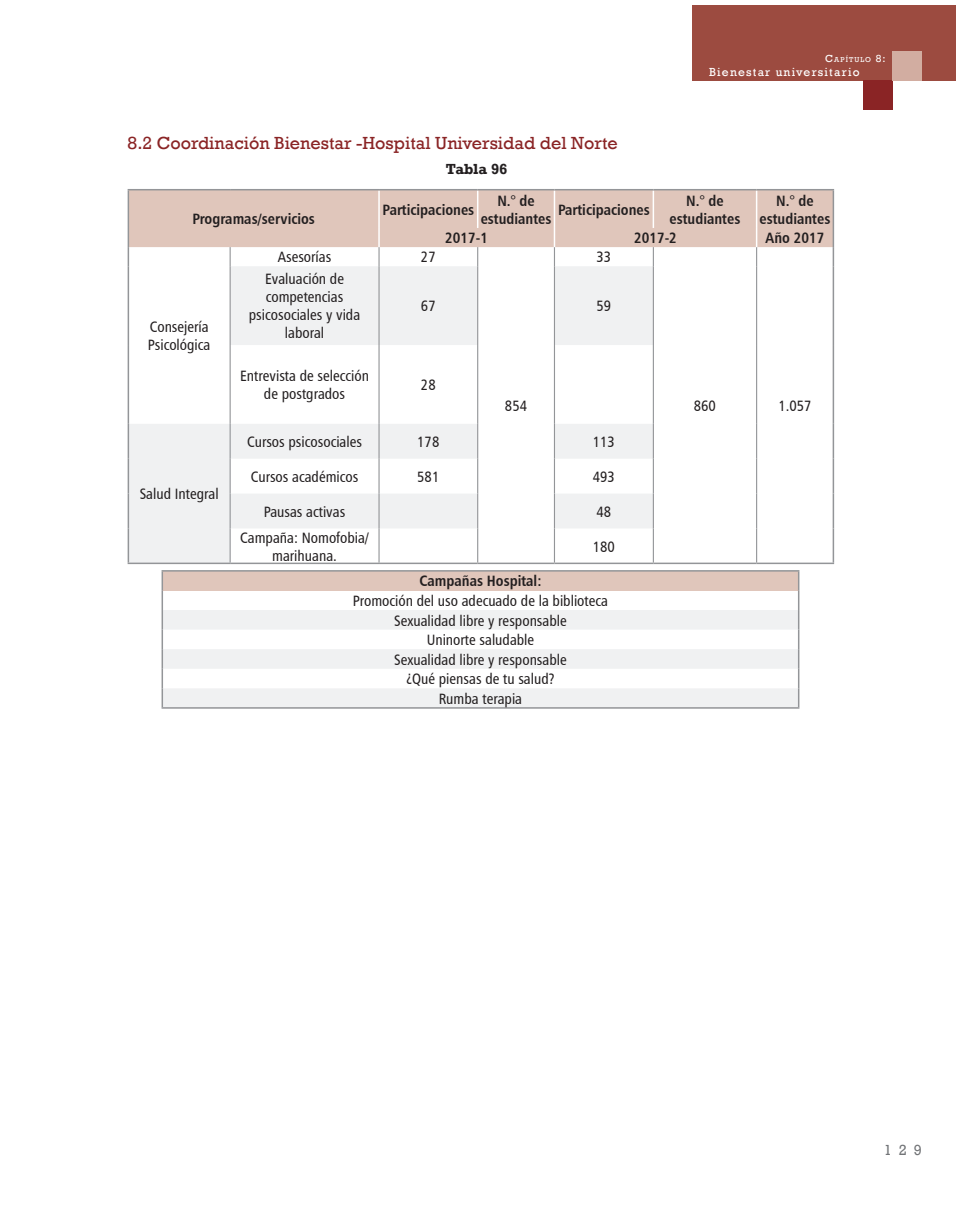
<style>
.page{position:relative;width:961px;height:1231px;background:#fff}
.page>*{position:absolute;margin:0;border:0;box-sizing:border-box;transform-origin:0 0}
.t1{font:18px "Rockwell";color:#8a2425}
.t2{font:15px/18px "Humanist 777 BT Roman Condensed B";color:#231f20;text-align:center}
.t3{font:15px/18px "Humanist 777 BT Bold Condensed B";color:#231f20;text-align:center}
.t4{font:700 15px "Rockwell";color:#231f20}
.t5{font:15px "Rockwell";color:#727477}
.t6{font:12px "Rockwell";letter-spacing:.1em;color:#fff}
.t7{font:7.35px "Rockwell";letter-spacing:.145em;color:#fff}
.s1{font-size:10.5px}
</style>
<div class="page">
<div style="left:691px;top:6px;width:264px;height:75px;background:#9c4b40"></div>
<div style="left:863px;top:81px;width:29px;height:29px;background:#8a2425"></div>
<div style="left:892px;top:51px;width:30px;height:30px;background:#d2ada1"></div>
<svg style="left:129px;top:266px;width:523px;height:296px"></svg>
<hr style="left:756px;top:266px;width:1px;height:79px;background:#939598">
<hr style="left:229px;top:345px;width:2px;height:79px;background:#939598">
<hr style="left:378px;top:345px;width:1px;height:79px;background:#939598">
<hr style="left:477px;top:345px;width:1px;height:79px;background:#939598">
<hr style="left:554px;top:345px;width:1px;height:79px;background:#939598">
<hr style="left:652px;top:345px;width:2px;height:79px;background:#939598">
<hr style="left:756px;top:345px;width:1px;height:79px;background:#939598">
<hr style="left:756px;top:424px;width:1px;height:35px;background:#939598">
<hr style="left:378px;top:459px;width:1px;height:34px;background:#939598">
<hr style="left:477px;top:459px;width:1px;height:34px;background:#939598">
<hr style="left:554px;top:459px;width:1px;height:34px;background:#939598">
<hr style="left:652px;top:459px;width:2px;height:34px;background:#939598">
<hr style="left:756px;top:459px;width:1px;height:34px;background:#939598">
<hr style="left:756px;top:493px;width:1px;height:35px;background:#939598">
<hr style="left:378px;top:528px;width:1px;height:34px;background:#939598">
<hr style="left:477px;top:528px;width:1px;height:34px;background:#939598">
<hr style="left:554px;top:528px;width:1px;height:34px;background:#939598">
<hr style="left:652px;top:528px;width:2px;height:34px;background:#939598">
<hr style="left:756px;top:528px;width:1px;height:34px;background:#939598">
<hr style="left:229px;top:266px;width:2px;height:79px;background:#939598">
<hr style="left:378px;top:266px;width:1px;height:79px;background:#939598">
<hr style="left:477px;top:266px;width:1px;height:79px;background:#939598">
<hr style="left:554px;top:266px;width:1px;height:79px;background:#939598">
<hr style="left:652px;top:266px;width:2px;height:79px;background:#939598">
<hr style="left:378px;top:424px;width:1px;height:35px;background:#939598">
<hr style="left:477px;top:424px;width:1px;height:35px;background:#939598">
<hr style="left:554px;top:424px;width:1px;height:35px;background:#939598">
<hr style="left:652px;top:424px;width:2px;height:35px;background:#939598">
<hr style="left:378px;top:493px;width:1px;height:35px;background:#939598">
<hr style="left:477px;top:493px;width:1px;height:35px;background:#939598">
<hr style="left:554px;top:493px;width:1px;height:35px;background:#939598">
<hr style="left:652px;top:493px;width:2px;height:35px;background:#939598">
<hr style="left:229px;top:424px;width:2px;height:35px;background:#939598">
<hr style="left:229px;top:459px;width:2px;height:34px;background:#939598">
<hr style="left:229px;top:493px;width:2px;height:35px;background:#939598">
<hr style="left:229px;top:528px;width:2px;height:34px;background:#939598">
<hr style="left:128px;top:189px;width:102px;height:1px;background:#939598">
<hr style="left:230px;top:189px;width:149px;height:1px;background:#939598">
<hr style="left:379px;top:189px;width:98px;height:1px;background:#939598">
<hr style="left:477px;top:189px;width:77px;height:1px;background:#939598">
<hr style="left:554px;top:189px;width:99px;height:1px;background:#939598">
<hr style="left:653px;top:189px;width:103px;height:1px;background:#939598">
<hr style="left:756px;top:189px;width:78px;height:1px;background:#939598">
<hr style="left:128px;top:266px;width:1px;height:79px;background:#939598">
<hr style="left:128px;top:345px;width:1px;height:79px;background:#939598">
<hr style="left:477px;top:562px;width:77px;height:2px;background:#939598">
<svg style="left:128px;top:190px;width:706px;height:76px"></svg>
<hr style="left:832px;top:266px;width:2px;height:79px;background:#939598">
<hr style="left:832px;top:345px;width:2px;height:79px;background:#939598">
<hr style="left:832px;top:424px;width:2px;height:35px;background:#939598">
<hr style="left:832px;top:459px;width:2px;height:34px;background:#939598">
<hr style="left:832px;top:493px;width:2px;height:35px;background:#939598">
<hr style="left:832px;top:528px;width:2px;height:34px;background:#939598">
<hr style="left:653px;top:562px;width:103px;height:2px;background:#939598">
<hr style="left:756px;top:562px;width:78px;height:2px;background:#939598">
<hr style="left:128px;top:424px;width:1px;height:35px;background:#939598">
<hr style="left:128px;top:459px;width:1px;height:34px;background:#939598">
<hr style="left:128px;top:493px;width:1px;height:35px;background:#939598">
<hr style="left:128px;top:528px;width:1px;height:34px;background:#939598">
<hr style="left:128px;top:562px;width:102px;height:2px;background:#939598">
<hr style="left:230px;top:562px;width:149px;height:2px;background:#939598">
<hr style="left:379px;top:562px;width:98px;height:2px;background:#939598">
<hr style="left:554px;top:562px;width:99px;height:2px;background:#939598">
<div style="left:162px;top:571px;width:636px;height:19px;background:#e0c6bb"></div>
<svg style="left:163px;top:610px;width:635px;height:97px;fill:#f0f1f2"></svg>
<hr style="left:161px;top:570px;width:638px;height:1px;background:#939598">
<svg style="left:161px;top:571px;width:2px;height:19px"></svg>
<hr style="left:161px;top:590px;width:2px;height:20px;background:#939598">
<svg style="left:161px;top:610px;width:2px;height:19px"></svg>
<hr style="left:161px;top:629px;width:2px;height:20px;background:#939598">
<hr style="left:161px;top:649px;width:2px;height:20px;background:#939598">
<svg style="left:161px;top:669px;width:2px;height:38px"></svg>
<svg style="left:798px;top:571px;width:1px;height:136px"></svg>
<hr style="left:161px;top:707px;width:638px;height:1px;background:#939598">
<p class="t1" style="left:128px;top:132px;width:492px">8.2 Coordinación Bienestar -Hospital Universidad del Norte</p>
<p class="t4" style="left:446px;top:160px;width:63px">Tabla 96</p>
<p class="t7" style="left:825px;top:55px;width:62px"><span class="s1">C</span>APÍTULO <span class="s1">8:</span></p>
<p class="t6" style="left:709px;top:65px;width:152px">Bienestar universitario</p>
<p class="t3" style="left:192px;top:209px;width:124px">Programas/servicios</p>
<p class="t3" style="left:382px;top:200px;width:93px">Participaciones</p>
<p class="t3" style="left:480px;top:191px;width:72px">N.° de estudiantes</p>
<p class="t3" style="left:558px;top:200px;width:93px">Participaciones</p>
<p class="t3" style="left:669px;top:191px;width:72px">N.° de estudiantes</p>
<p class="t3" style="left:759px;top:191px;width:72px">N.° de estudiantes</p>
<p class="t3" style="left:445px;top:229px;width:44px">2017-1</p>
<p class="t3" style="left:634px;top:229px;width:44px">2017-2</p>
<p class="t3" style="left:765px;top:229px;width:60px">Año 2017</p>
<p class="t2" style="left:148px;top:318px;width:64px;text-align:left">Consejería<br>Psicológica</p>
<p class="t2" style="left:140px;top:485px;width:80px">Salud Integral</p>
<p class="t2" style="left:278px;top:248px;width:55px">Asesorías</p>
<p class="t2" style="left:421px;top:248px;width:16px">27</p>
<p class="t2" style="left:596px;top:248px;width:16px">33</p>
<p class="t2" style="left:249px;top:270px;width:113px">Evaluación de competencias psicosociales y vida laboral</p>
<p class="t2" style="left:421px;top:297px;width:16px">67</p>
<p class="t2" style="left:596px;top:297px;width:16px">59</p>
<p class="t2" style="left:240px;top:366px;width:130px">Entrevista de selección de postgrados</p>
<p class="t2" style="left:421px;top:375px;width:16px">28</p>
<p class="t2" style="left:505px;top:396px;width:24px">854</p>
<p class="t2" style="left:247px;top:432px;width:116px">Cursos psicosociales</p>
<p class="t2" style="left:417px;top:432px;width:24px">178</p>
<p class="t2" style="left:593px;top:432px;width:24px">113</p>
<p class="t2" style="left:251px;top:467px;width:109px">Cursos académicos</p>
<p class="t2" style="left:417px;top:467px;width:24px">581</p>
<p class="t2" style="left:593px;top:467px;width:24px">493</p>
<p class="t2" style="left:264px;top:502px;width:83px">Pausas activas</p>
<p class="t2" style="left:596px;top:502px;width:16px">48</p>
<p class="t2" style="left:240px;top:528px;width:130px">Campaña: Nomofobia/ marihuana.</p>
<p class="t2" style="left:593px;top:537px;width:24px">180</p>
<p class="t3" style="left:419px;top:572px;width:123px">Campañas Hospital:</p>
<p class="t2" style="left:353px;top:590px;width:256px;line-height:19.5px">Promoción del uso adecuado de la biblioteca<br>Sexualidad libre y responsable<br>Uninorte saludable<br>Sexualidad libre y responsable<br>¿Qué piensas de tu salud?<br>Rumba terapia</p>
<p class="t2" style="left:694px;top:396px;width:24px">860</p>
<p class="t2" style="left:778px;top:396px;width:35px">1.057</p>
<p class="t5" style="left:883px;top:1140px;width:40px">129</p>
</div>
